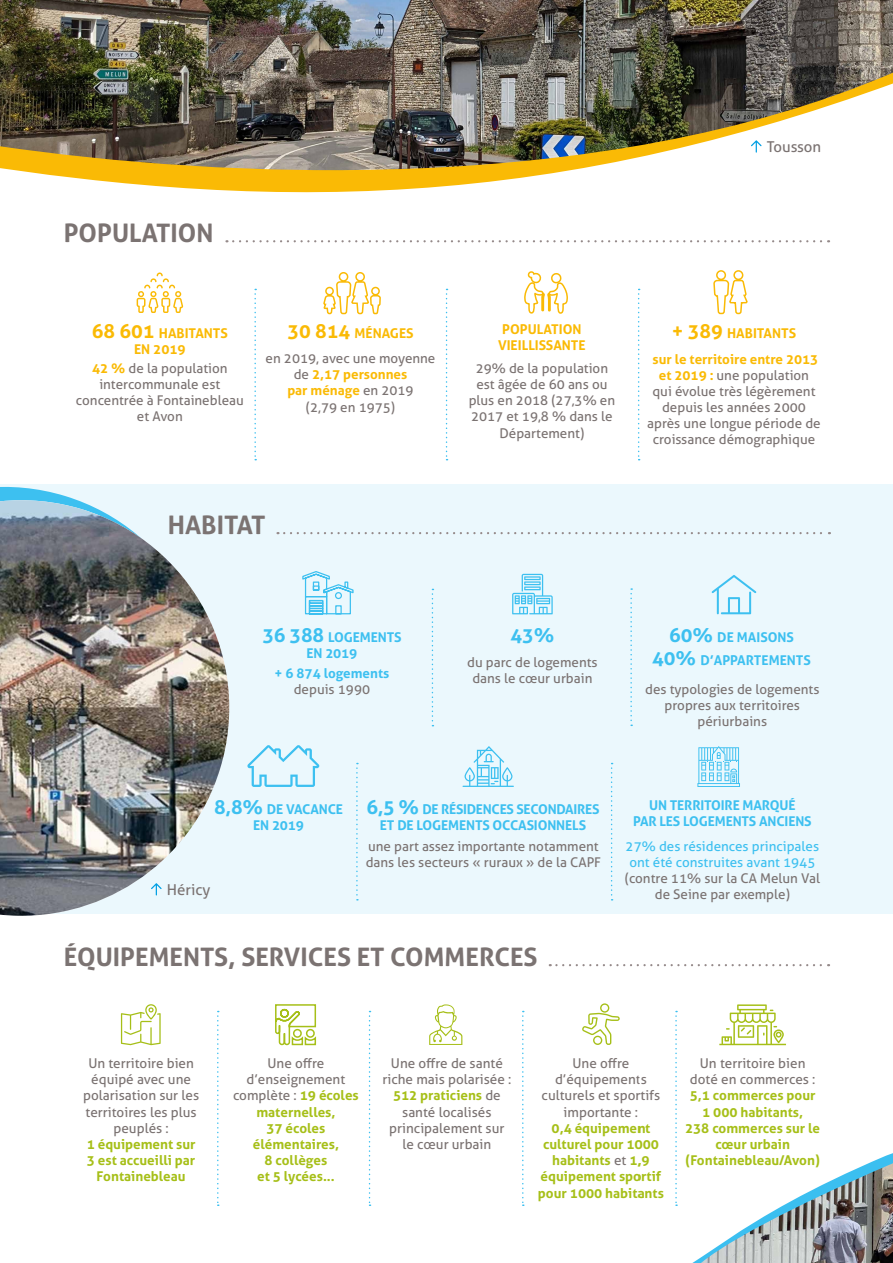
<style>
.page{position:relative;width:893px;height:1263px;background:#fff}
.page>*{position:absolute;margin:0;border:0;box-sizing:border-box;transform-origin:0 0}
.t1{font:700 25.5px "Aller";color:#7b7372}
.t2{font:700 19.5px "Aller";color:#3dc0f0}
.t3{font:15px "Aller";color:#7b7372}
.t4{font:700 13.5px/16.2px "Aller";color:#a6bf18;text-align:center}
.t5{font:13.5px/16.2px "Aller";color:#7b7372;text-align:center}
.t6{font:700 13.5px/16.2px "Aller";letter-spacing:-.01em;color:#3dc0f0;text-align:center}
.t7{font:700 13.5px/16.2px "Aller";color:#faba05;text-align:center}
.t8{font:13.35px/16px "Aller";color:#7b7372;text-align:center}
.t9{font:13.35px/16px "Aller";color:#3dc0f0}
.t10{font:700 13.35px "Aller";color:#3dc0f0}
.s1{font-size:19.5px}
.s2{font-weight:700;color:#faba05}
.s3{font-weight:400;color:#7b7372}
.s4{font-weight:700;color:#a6bf18}
</style>
<div class="page">
<div style="left:0;top:485px;width:893px;height:429px;background:#ebf8fd"></div>
<svg style="left:28px;top:172px;width:531px;height:21px;fill:#faba05"></svg>
<img style="left:0;top:0;width:893px;height:172px">
<svg style="left:137px;top:272px;width:46px;height:41px"></svg>
<svg style="left:432px;top:589px;width:1px;height:137px"></svg>
<svg style="left:630px;top:588px;width:2px;height:138px"></svg>
<svg style="left:611px;top:763px;width:2px;height:137px"></svg>
<svg style="left:356px;top:763px;width:2px;height:137px"></svg>
<svg style="left:217px;top:1011px;width:2px;height:195px"></svg>
<svg style="left:369px;top:1011px;width:1px;height:195px"></svg>
<svg style="left:522px;top:1011px;width:2px;height:195px"></svg>
<svg style="left:675px;top:1011px;width:2px;height:25px"></svg>
<svg style="left:0;top:484px;width:254px;height:16px"></svg>
<img style="left:0;top:500px;width:230px;height:416px">
<svg style="left:512px;top:574px;width:41px;height:40px"></svg>
<svg style="left:302px;top:571px;width:52px;height:44px"></svg>
<svg style="left:697px;top:746px;width:43px;height:41px"></svg>
<svg style="left:712px;top:575px;width:44px;height:39px"></svg>
<svg style="left:429px;top:1004px;width:33px;height:41px"></svg>
<svg style="left:275px;top:1004px;width:42px;height:42px"></svg>
<svg style="left:721px;top:1004px;width:63px;height:34px"></svg>
<svg style="left:582px;top:1003px;width:38px;height:42px"></svg>
<svg style="left:121px;top:1004px;width:40px;height:41px"></svg>
<svg style="left:247px;top:745px;width:72px;height:42px"></svg>
<svg style="left:675px;top:1038px;width:218px;height:225px"></svg>
<img style="left:701px;top:1163px;width:192px;height:100px">
<svg style="left:233px;top:240px;width:596px;height:220px"></svg>
<svg style="left:284px;top:532px;width:546px;height:2px"></svg>
<svg style="left:151px;top:883px;width:11px;height:12px"></svg>
<svg style="left:550px;top:964px;width:279px;height:2px"></svg>
<svg style="left:462px;top:746px;width:52px;height:41px"></svg>
<svg style="left:751px;top:140px;width:11px;height:13px"></svg>
<h1 class="t1" style="left:64px;top:218px;width:151px">POPULATION</h1>
<p class="t3" style="left:767px;top:138px;width:56px">Tousson</p>
<p class="t7" style="left:92px;top:325px;width:138px"><span class="s1">68 601</span> HABITANTS<br>EN 2019</p>
<p class="t8" style="left:76px;top:360px;width:169px"><span class="s2">42 %</span> de la population intercommunale est concentrée à Fontainebleau et Avon</p>
<p class="t7" style="left:287px;top:325px;width:128px"><span class="s1">30 814</span> MÉNAGES</p>
<p class="t7" style="left:498px;top:321px;width:89px">POPULATION<br>VIEILLISSANTE</p>
<p class="t7" style="left:672px;top:325px;width:126px"><span class="s1">+ 389</span> HABITANTS</p>
<p class="t8" style="left:266px;top:350px;width:171px">en 2019, avec une moyenne de <span class="s2">2,17 personnes<br>par ménage</span> en 2019<br>(2,79 en 1975)</p>
<p class="t8" style="left:469px;top:360px;width:148px">29% de la population est âgée de 60 ans ou plus en 2018 (27,3% en<br>2017 et 19,8 % dans le<br>Département)</p>
<p class="t8" style="left:647px;top:351px;width:175px"><span class="s2">sur le territoire entre 2013 et 2019 :</span> une population<br>qui évolue très légèrement depuis les années 2000 après une longue période de croissance démographique</p>
<h1 class="t1" style="left:168px;top:509px;width:99px">HABITAT</h1>
<p class="t6" style="left:262px;top:629px;width:141px"><span class="s1">36 388</span> LOGEMENTS<br>EN 2019</p>
<p class="t10" style="left:275px;top:665px;width:116px">+ 6 874 logements</p>
<p class="t8" style="left:294px;top:681px;width:78px">depuis 1990</p>
<h2 class="t2" style="left:510px;top:623px;width:45px">43%</h2>
<p class="t6" style="left:652px;top:625px;width:160px;line-height:23.4px"><span class="s1">60%</span> DE MAISONS<br><span class="s1">40%</span> D’APPARTEMENTS</p>
<p class="t8" style="left:467px;top:654px;width:132px">du parc de logements dans le cœur urbain</p>
<p class="t8" style="left:645px;top:681px;width:176px">des typologies de logements propres aux territoires périurbains</p>
<p class="t6" style="left:214px;top:801px;width:131px"><span class="s1">8,8%</span> DE VACANCE<br>EN 2019</p>
<p class="t3" style="left:167px;top:880px;width:45px">Héricy</p>
<p class="t6" style="left:367px;top:801px;width:234px"><span class="s1">6,5 %</span> DE RÉSIDENCES SECONDAIRES<br>ET DE LOGEMENTS OCCASIONNELS</p>
<p class="t6" style="left:633px;top:796px;width:180px">UN TERRITOIRE MARQUÉ<br>PAR LES LOGEMENTS ANCIENS</p>
<p class="t8" style="left:366px;top:838px;width:237px;text-align:left">une part assez importante notamment dans les secteurs « ruraux » de la CAPF</p>
<p class="t9" style="left:626px;top:838px;width:195px">27% des résidences principales ont été construites avant 1945</p>
<p class="t8" style="left:625px;top:870px;width:197px">(contre 11% sur la CA Melun Val de Seine par exemple)</p>
<h1 class="t1" style="left:64px;top:941px;width:475px">ÉQUIPEMENTS, SERVICES ET COMMERCES</h1>
<p class="t5" style="left:83px;top:1055px;width:118px">Un territoire bien équipé avec une polarisation sur les territoires les plus peuplés :</p>
<p class="t4" style="left:87px;top:1136px;width:110px">1 équipement sur<br>3 est accueilli par<br>Fontainebleau</p>
<p class="t4" style="left:233px;top:1055px;width:127px"><span class="s3">Une offre d’enseignement complète :</span> 19 écoles maternelles,<br>37 écoles élémentaires,<br>8 collèges<br>et 5 lycées...</p>
<p class="t5" style="left:382px;top:1055px;width:130px">Une offre de santé riche mais polarisée :<br><span class="s4">512 praticiens</span> de santé localisés principalement sur le cœur urbain</p>
<p class="t5" style="left:542px;top:1055px;width:120px">Une offre d’équipements culturels et sportifs importante :</p>
<p class="t4" style="left:538px;top:1120px;width:127px">0,4 équipement culturel pour 1000 habitants <span class="s3">et</span> 1,9 équipement sportif pour 1000 habitants</p>
<p class="t5" style="left:690px;top:1055px;width:127px">Un territoire bien doté en commerces :</p>
<p class="t4" style="left:685px;top:1087px;width:137px">5,1 commerces pour<br>1 000 habitants,<br>238 commerces sur le cœur urbain (Fontainebleau/Avon)</p>
</div>
